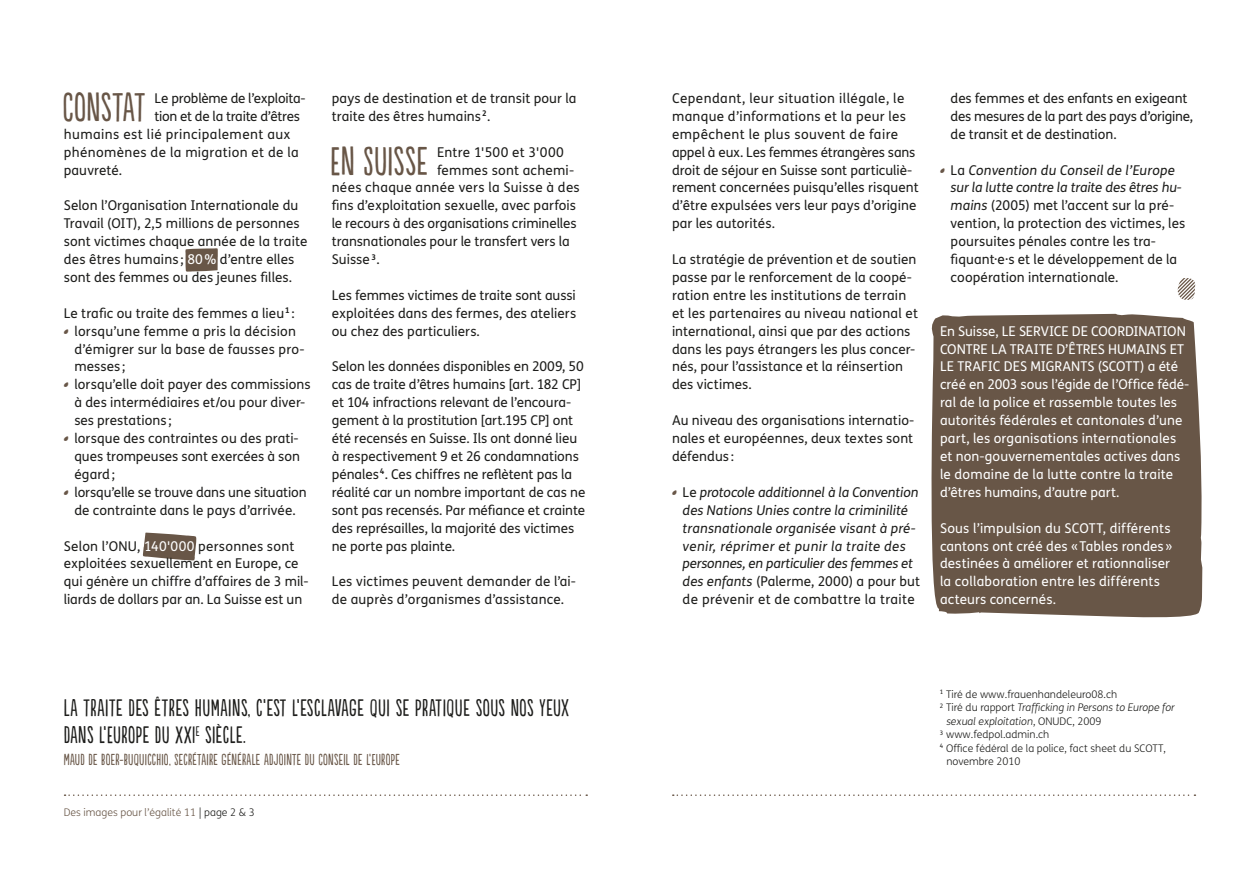
<style>
.page{position:relative;width:1259px;height:893px;background:#fff}
.page>*{position:absolute;margin:0;border:0;box-sizing:border-box;transform-origin:0 0}
.t1{font:37.95px "Populaire";letter-spacing:.015em;color:#685647}
.t2{font:22.5px/27px "Populaire";letter-spacing:.03em;color:#1d1d1b}
.t3{font:15px "Populaire";letter-spacing:.025em;color:#685647}
.t4{font:13.5px/17.9px "FS Me";letter-spacing:.005em;color:#1d1d1b}
.t5{font:13.5px/17.9px "FS Me";letter-spacing:.01em;color:#fff}
.t6{font:italic 13.5px/17.9px "FS Me";color:#1d1d1b}
.t7{font:13.5px "FS Me";letter-spacing:.03em;color:#1d1d1b}
.t8{font:13.5px "FS Me";letter-spacing:.025em;color:#1d1d1b}
.t9{font:13.5px "FS Me";letter-spacing:-.02em;color:#1d1d1b}
.t10{font:13.5px "FS Me";letter-spacing:-.025em;color:#1d1d1b}
.t11{font:300 10.5px "FS Me";color:#1d1d1b}
.t12{font:italic 300 10.5px "FS Me";color:#1d1d1b}
.t13{font:300 10.5px "FS Me";color:#685647}
.s1{color:#fff}
.s2{font-family:"Populaire";color:#685647}
.s3{color:#1d1d1b}
.s4{font-family:"Populaire";font-style:normal;color:#685647}
.s5{font-style:normal}
.s6{font-style:italic}
</style>
<div class="page">
<svg style="left:65px;top:794px;width:522px;height:2px"></svg>
<svg style="left:673px;top:794px;width:522px;height:2px"></svg>
<svg style="left:1177px;top:278px;width:18px;height:22px"></svg>
<div style="left:931px;top:314px;width:272px;height:304px;background:#685647"></div>
<svg style="left:143px;top:533px;width:54px;height:28px"></svg>
<svg style="left:185px;top:248px;width:33px;height:24px"></svg>
<h1 class="t1" style="left:62px;top:87px;width:84px">CONSTAT</h1>
<p class="t9" style="left:154px;top:90px;width:153px">Le problème de l’exploita-</p>
<p class="t10" style="left:154px;top:108px;width:147px">tion et de la traite d’êtres</p>
<p class="t7" style="left:64px;top:126px;width:228px">humains est lié principalement aux</p>
<p class="t8" style="left:64px;top:144px;width:236px">phénomènes de la migration et de la</p>
<p class="t4" style="left:64px;top:161px;width:60px">pauvreté.</p>
<p class="t4" style="left:64px;top:197px;width:245px">Selon l’Organisation Internationale du Travail (OIT), 2,5 millions de personnes sont victimes chaque année de la traite des êtres humains ; <span class="s1">80%</span> d’entre elles sont des femmes ou des jeunes filles.</p>
<p class="t4" style="left:64px;top:304px;width:233px">Le trafic ou traite des femmes a lieu<sup>1</sup> :</p>
<p class="t4" style="left:64px;top:322px;width:234px"><span class="s2">Ŕ</span> lorsqu’une femme a pris la décision</p>
<p class="t4" style="left:74px;top:340px;width:232px">d’émigrer sur la base de fausses pro-</p>
<p class="t4" style="left:74px;top:358px;width:52px">messes ;</p>
<p class="t4" style="left:64px;top:376px;width:248px"><span class="s2">Ŕ</span> lorsqu’elle doit payer des commissions</p>
<p class="t4" style="left:74px;top:394px;width:232px">à des intermédiaires et/ou pour diver-</p>
<p class="t4" style="left:74px;top:412px;width:99px">ses prestations ;</p>
<p class="t4" style="left:64px;top:430px;width:236px"><span class="s2">Ŕ</span> lorsque des contraintes ou des prati-</p>
<p class="t4" style="left:74px;top:448px;width:227px">ques trompeuses sont exercées à son</p>
<p class="t4" style="left:74px;top:466px;width:42px">égard;</p>
<p class="t4" style="left:64px;top:483px;width:244px"><span class="s2">Ŕ</span> lorsqu’elle se trouve dans une situation</p>
<p class="t4" style="left:74px;top:501px;width:223px">de contrainte dans le pays d’arrivée.</p>
<p class="t4" style="left:64px;top:537px;width:246px">Selon l’ONU, <span class="s1">140'000</span> personnes sont exploitées sexuellement en Europe, ce qui génère un chiffre d’affaires de 3 mil&shy;liards de dollars par an. La Suisse est un</p>
<p class="t4" style="left:332px;top:90px;width:246px">pays de destination et de transit pour la traite des êtres humains<sup>2</sup>.</p>
<h1 class="t1" style="left:330px;top:141px;width:99px">EN SUISSE</h1>
<p class="t4" style="left:437px;top:143px;width:128px">Entre 1'500 et 3'000</p>
<p class="t4" style="left:437px;top:161px;width:139px">femmes sont achemi-</p>
<p class="t4" style="left:332px;top:179px;width:249px">nées chaque année vers la Suisse à des</p>
<p class="t4" style="left:332px;top:197px;width:246px">fins d’exploitation sexuelle, avec parfois</p>
<p class="t4" style="left:332px;top:215px;width:246px">le recours à des organisations criminelles</p>
<p class="t4" style="left:332px;top:233px;width:239px">transnationales pour le transfert vers la</p>
<p class="t4" style="left:332px;top:251px;width:50px">Suisse <sup>3</sup>.</p>
<p class="t4" style="left:332px;top:286px;width:246px;text-align:justify">Les femmes victimes de traite sont aussi exploitées dans des fermes, des ateliers ou chez des particuliers.</p>
<p class="t4" style="left:332px;top:358px;width:255px">Selon les données disponibles en 2009, 50 cas de traite d’êtres humains [art. 182 CP] et 104 infractions relevant de l’encoura&shy;gement à la prostitution [art.195 CP] ont été recensés en Suisse. Ils ont donné lieu à respectivement 9 et 26 condamnations pénales<sup>4</sup>. Ces chiffres ne reflètent pas la réalité car un nombre important de cas ne sont pas recensés. Par méfiance et crainte des représailles, la majorité des victimes ne porte pas plainte.</p>
<p class="t4" style="left:332px;top:573px;width:245px">Les victimes peuvent demander de l’ai&shy;de auprès d’organismes d’assistance.</p>
<h2 class="t2" style="left:64px;top:696px;width:506px">LA TRAITE DES ÊTRES HUMAINS, C’EST L’ESCLAVAGE QUI SE PRATIQUE SOUS NOS YEUX<br>DANS L’EUROPE DU XXI<sup>E</sup> SIÈCLE.</h2>
<p class="t3" style="left:64px;top:752px;width:337px">MAUD DE BOER-BUQUICCHIO, SECRÉTAIRE GÉNÉRALE ADJOINTE DU CONSEIL DE L’EUROPE</p>
<p class="t13" style="left:64px;top:806px;width:193px">Des images pour l’égalité 11 <span class="s3">| page 2 &amp; 3</span></p>
<p class="t4" style="left:672px;top:90px;width:248px">Cependant, leur situation illégale, le manque d’informations et la peur les empêchent le plus souvent de faire appel à eux. Les femmes étrangères sans droit de séjour en Suisse sont particuliè&shy;rement concernées puisqu’elles risquent d’être expulsées vers leur pays d’origine par les autorités.</p>
<p class="t4" style="left:672px;top:251px;width:247px">La stratégie de prévention et de soutien passe par le renforcement de la coopé&shy;ration entre les institutions de terrain et les partenaires au niveau national et international, ainsi que par des actions dans les pays étrangers les plus concer&shy;nés, pour l’assistance et la réinsertion des victimes.</p>
<p class="t4" style="left:672px;top:412px;width:244px;text-align:justify">Au niveau des organisations internatio&shy;nales et européennes, deux textes sont défendus :</p>
<p class="t6" style="left:682px;top:483px;width:239px;text-indent:-11px"><span class="s4">Ŕ</span> <span class="s5">Le</span> protocole additionnel à la Convention des Nations Unies contre la criminilité transnationale organisée visant à pré&shy;venir, réprimer et punir la traite des personnes, en particulier des femmes et des enfants <span class="s5">(Palerme, 2000) a pour but de prévenir et de combattre la traite</span></p>
<p class="t4" style="left:950px;top:90px;width:244px">des femmes et des enfants en exigeant des mesures de la part des pays d’origine, de transit et de destination.</p>
<p class="t4" style="left:950px;top:161px;width:236px;text-indent:-11px"><span class="s2">Ŕ</span> La <span class="s6">Convention du Conseil de l’Europe sur la lutte contre la traite des êtres hu&shy;mains</span> (2005) met l’accent sur la pré&shy;vention, la protection des victimes, les poursuites pénales contre les tra&shy;fiquant·e·s et le développement de la coopération internationale.</p>
<p class="t5" style="left:940px;top:322px;width:245px">En Suisse, le service de coordination contre</p>
<p class="t5" style="left:991px;top:340px;width:93px">la traite d’êtres</p>
<p class="t5" style="left:1108px;top:340px;width:70px">humains et</p>
<p class="t5" style="left:940px;top:358px;width:73px">le traficdes</p>
<p class="t5" style="left:1030px;top:358px;width:33px">migrants</p>
<p class="t5" style="left:940px;top:358px;width:251px;text-indent:158px">(SCOTT) a été créé en 2003 sous l’égide de l’Office fédé&shy;ral de la police et rassemble toutes les autorités fédérales et cantonales d’une part, les organisations internationales et non-gouvernementales actives dans le domaine de la lutte contre la traite d’êtres humains, d’autre part.</p>
<p class="t5" style="left:940px;top:519px;width:234px">Sous l’impulsion du SCOTT, différents cantons ont créé des «Tables rondes» destinées à améliorer et rationnaliser la collaboration entre les différents acteurs concernés.</p>
<p class="t11" style="left:940px;top:688px;width:179px"><sup>1</sup> Tiré de www.frauenhandeleuro08.ch</p>
<p class="t12" style="left:940px;top:702px;width:236px"><sup>2</sup> <span class="s5">Tiré du rapport</span> Trafficking in Persons to Europe for</p>
<p class="t12" style="left:946px;top:715px;width:157px">sexual exploitation<span class="s5">, ONUDC, 2009</span></p>
<p class="t11" style="left:940px;top:729px;width:111px"><sup>3</sup> www.fedpol.admin.ch</p>
<p class="t11" style="left:940px;top:742px;width:227px"><sup>4</sup> Office fédéral de la police, fact sheet du SCOTT,</p>
<p class="t11" style="left:946px;top:756px;width:76px">novembre 2010</p>
</div>
